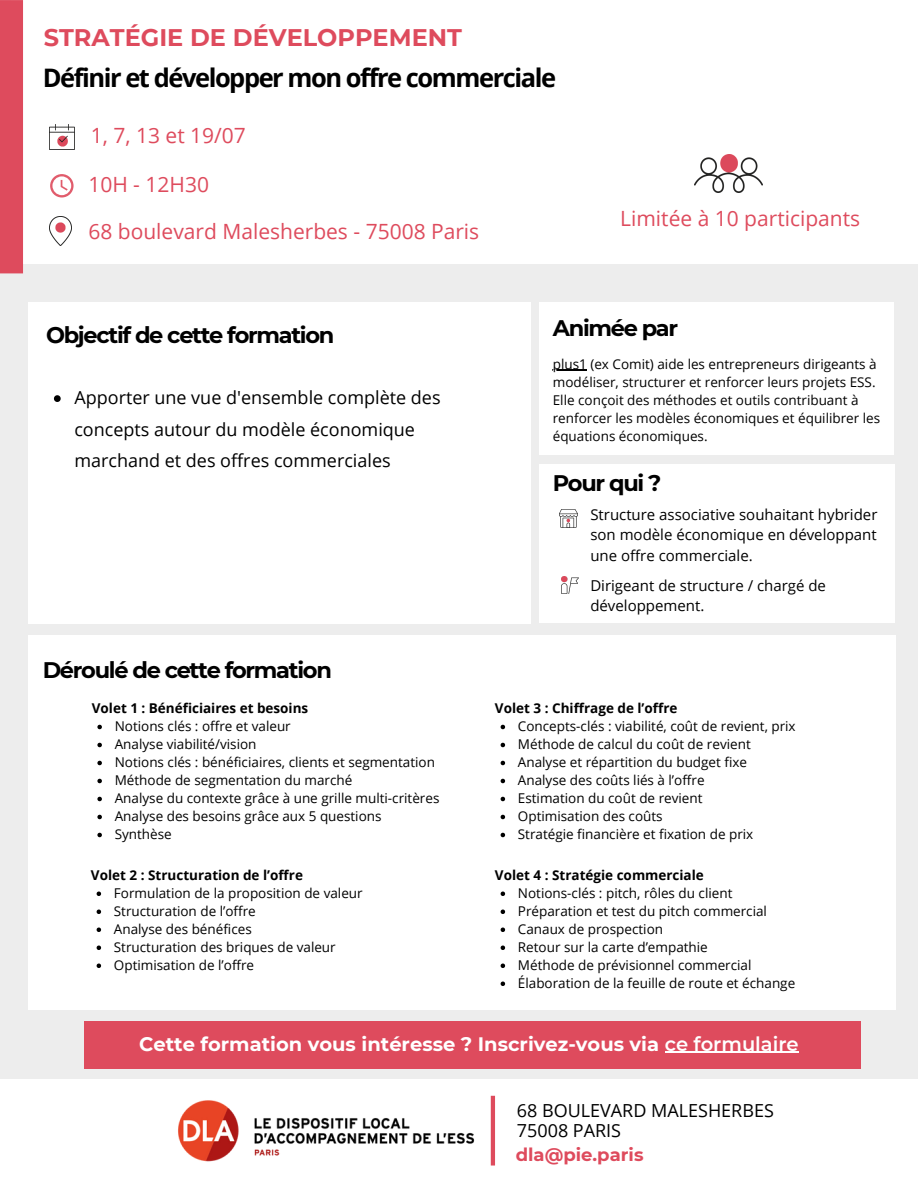
<style>
.page{position:relative;width:918px;height:1188px;background:#ededed}
.page>*{position:absolute;margin:0;border:0;box-sizing:border-box;transform-origin:0 0}
.t1{font:700 25.5px "Open Sans";letter-spacing:-.055em;color:#000}
.t2{font:700 24px "Montserrat";color:#de4b5d}
.t3{font:700 22.5px "Montserrat";letter-spacing:-.055em;color:#000}
.t4{font:21px "Open Sans";color:#de4b5d}
.t5{font:700 19.5px "Montserrat";color:#fff}
.t6{font:18px/31.5px "Open Sans";color:#000}
.t7{font:700 18px "Montserrat";color:#de4b5d}
.t8{font:15px/20.2px "Open Sans";color:#000;text-align:justify}
.t9{font:13.5px/18px "Open Sans";color:#000}
.t10{font:700 13.5px "Open Sans";color:#000}
.s1{font-weight:600}
</style>
<div class="page">
<div style="left:28px;top:636px;width:868px;height:374px;background:#fff"></div>
<div style="left:11px;top:0;width:907px;height:263px;background:#fff"></div>
<div style="left:0;top:0;width:23px;height:273px;background:#de4b5d"></div>
<div style="left:0;top:1079px;width:918px;height:109px;background:#fff"></div>
<div style="left:28px;top:302px;width:503px;height:321px;background:#fff"></div>
<div style="left:540px;top:464px;width:355px;height:159px;background:#fff"></div>
<div style="left:540px;top:302px;width:354px;height:153px;background:#fff"></div>
<img style="left:178px;top:1095px;width:317px;height:71px">
<div style="left:84px;top:1022px;width:776px;height:47px;background:#de4b5d"></div>
<hr style="left:665px;top:1052px;width:134px;height:1px;background:#fff">
<svg style="left:50px;top:174px;width:24px;height:24px"></svg>
<svg style="left:97px;top:725px;width:5px;height:4px"></svg>
<svg style="left:97px;top:743px;width:5px;height:4px"></svg>
<svg style="left:97px;top:761px;width:5px;height:4px"></svg>
<svg style="left:97px;top:779px;width:5px;height:4px"></svg>
<svg style="left:97px;top:797px;width:5px;height:4px"></svg>
<svg style="left:97px;top:815px;width:5px;height:4px"></svg>
<svg style="left:97px;top:833px;width:5px;height:4px"></svg>
<svg style="left:54px;top:395px;width:7px;height:7px"></svg>
<hr style="left:553px;top:370px;width:34px;height:1px;background:#000">
<svg style="left:97px;top:892px;width:4px;height:4px"></svg>
<svg style="left:97px;top:910px;width:4px;height:4px"></svg>
<svg style="left:97px;top:928px;width:4px;height:4px"></svg>
<svg style="left:97px;top:946px;width:4px;height:4px"></svg>
<svg style="left:97px;top:964px;width:4px;height:4px"></svg>
<svg style="left:501px;top:725px;width:4px;height:4px"></svg>
<svg style="left:501px;top:743px;width:4px;height:4px"></svg>
<svg style="left:501px;top:761px;width:4px;height:4px"></svg>
<svg style="left:501px;top:779px;width:4px;height:4px"></svg>
<svg style="left:501px;top:797px;width:4px;height:4px"></svg>
<svg style="left:501px;top:815px;width:4px;height:4px"></svg>
<svg style="left:501px;top:833px;width:4px;height:4px"></svg>
<svg style="left:501px;top:892px;width:4px;height:4px"></svg>
<svg style="left:501px;top:910px;width:4px;height:4px"></svg>
<svg style="left:501px;top:928px;width:4px;height:4px"></svg>
<svg style="left:501px;top:946px;width:4px;height:4px"></svg>
<svg style="left:501px;top:964px;width:4px;height:4px"></svg>
<svg style="left:501px;top:982px;width:4px;height:4px"></svg>
<img style="left:695px;top:155px;width:67px;height:37px">
<img style="left:49px;top:125px;width:25px;height:24px">
<img style="left:49px;top:216px;width:23px;height:30px">
<img style="left:559px;top:509px;width:18px;height:18px">
<img style="left:561px;top:577px;width:17px;height:17px">
<p class="t2" style="left:44px;top:23px;width:420px">STRATÉGIE DE DÉVELOPPEMENT</p>
<p class="t1" style="left:43px;top:60px;width:515px">Définir et développer mon offre commerciale</p>
<p class="t4" style="left:91px;top:121px;width:156px">1, 7, 13 et 19/07</p>
<p class="t4" style="left:88px;top:170px;width:122px">10H - 12H30</p>
<p class="t4" style="left:88px;top:216px;width:392px">68 boulevard Malesherbes - 75008 Paris</p>
<p class="t4" style="left:620px;top:204px;width:241px">Limitée à 10 participants</p>
<p class="t3" style="left:46px;top:321px;width:290px">Objectif de cette formation</p>
<p class="t6" style="left:74px;top:381px;width:368px">Apporter une vue d'ensemble complète des concepts autour du modèle économique marchand et des offres commerciales</p>
<p class="t3" style="left:43px;top:657px;width:291px">Déroulé de cette formation</p>
<p class="t10" style="left:92px;top:699px;width:218px">Volet 1 : Bénéficiaires et besoins</p>
<p class="t9" style="left:115px;top:717px;width:178px">Notions clés : offre et valeur</p>
<p class="t9" style="left:115px;top:735px;width:143px">Analyse viabilité/vision</p>
<p class="t9" style="left:115px;top:753px;width:322px">Notions clés : bénéficiaires, clients et segmentation</p>
<p class="t9" style="left:115px;top:771px;width:239px">Méthode de segmentation du marché</p>
<p class="t9" style="left:115px;top:789px;width:326px">Analyse du contexte grâce à une grille multi-critères</p>
<p class="t9" style="left:115px;top:807px;width:268px">Analyse des besoins grâce aux 5 questions</p>
<p class="t9" style="left:115px;top:825px;width:59px">Synthèse</p>
<p class="t10" style="left:91px;top:866px;width:213px">Volet 2 : Structuration de l’offre</p>
<p class="t9" style="left:114px;top:884px;width:250px">Formulation de la proposition de valeur</p>
<p class="t9" style="left:114px;top:902px;width:143px">Structuration de l’offre</p>
<p class="t9" style="left:114px;top:920px;width:139px">Analyse des bénéfices</p>
<p class="t9" style="left:114px;top:938px;width:223px">Structuration des briques de valeur</p>
<p class="t9" style="left:114px;top:956px;width:142px">Optimisation de l’offre</p>
<p class="t3" style="left:553px;top:315px;width:127px">Animée par</p>
<p class="t9" style="left:553px;top:355px;width:329px">plus1 (ex Comit) aide les entrepreneurs dirigeants à modéliser, structurer et renforcer leurs projets ESS.<br>Elle conçoit des méthodes et outils contribuant à renforcer les modèles économiques et équilibrer les équations économiques.</p>
<p class="t3" style="left:553px;top:470px;width:110px">Pour qui ?</p>
<p class="t8" style="left:590px;top:504px;width:289px">Structure associative souhaitant hybrider son modèle économique en développant une offre commerciale.</p>
<p class="t8" style="left:590px;top:575px;width:237px">Dirigeant de structure / chargé de développement.</p>
<p class="t10" style="left:495px;top:699px;width:184px">Volet 3 : Chiffrage de l’offre</p>
<p class="t9" style="left:518px;top:717px;width:279px">Concepts-clés : viabilité, coût de revient, prix</p>
<p class="t9" style="left:518px;top:735px;width:234px">Méthode de calcul du coût de revient</p>
<p class="t9" style="left:518px;top:753px;width:231px">Analyse et répartition du budget fixe</p>
<p class="t9" style="left:518px;top:771px;width:188px">Analyse des coûts liés à l’offre</p>
<p class="t9" style="left:518px;top:789px;width:186px">Estimation du coût de revient</p>
<p class="t9" style="left:518px;top:807px;width:146px">Optimisation des coûts</p>
<p class="t9" style="left:518px;top:825px;width:237px">Stratégie financière et fixation de prix</p>
<p class="t10" style="left:495px;top:866px;width:210px">Volet 4 : Stratégie commerciale</p>
<p class="t9" style="left:518px;top:884px;width:216px">Notions-clés : pitch, rôles du client</p>
<p class="t9" style="left:518px;top:902px;width:251px">Préparation et test du pitch commercial</p>
<p class="t9" style="left:518px;top:920px;width:147px">Canaux de prospection</p>
<p class="t9" style="left:518px;top:938px;width:191px">Retour sur la carte d’empathie</p>
<p class="t9" style="left:518px;top:956px;width:235px">Méthode de prévisionnel commercial</p>
<p class="t9" style="left:518px;top:974px;width:279px">Élaboration de la feuille de route et échange</p>
<p class="t5" style="left:139px;top:1032px;width:661px">Cette formation vous intéresse ? Inscrivez-vous via <span class="s1">ce formulaire</span></p>
<p class="t6" style="left:517px;top:1094px;width:259px">68 BOULEVARD MALESHERBES</p>
<p class="t6" style="left:517px;top:1115px;width:106px">75008 PARIS</p>
<p class="t7" style="left:516px;top:1143px;width:129px">dla@pie.paris</p>
</div>
